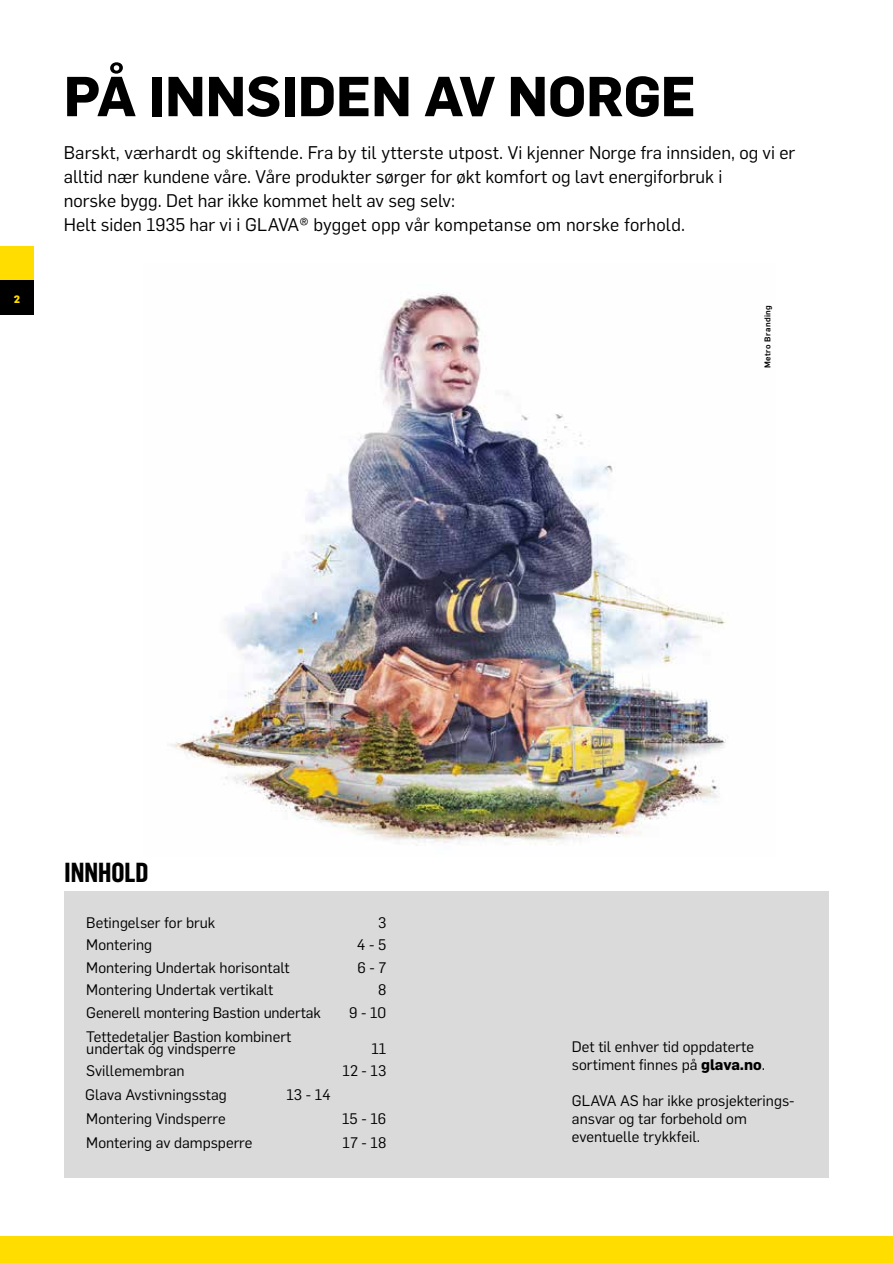
<style>
.page{position:relative;width:893px;height:1263px;background:#fff}
.page>*{position:absolute;margin:0;border:0;box-sizing:border-box;transform-origin:0 0}
.t1{font:700 55.2px "Flama";color:#000}
.t2{font:700 27px "Flama Condensed";color:#000}
.t3{font:18px/24px "Flama";color:#000}
.t4{font:15px/18px "Flama";color:#000}
.t5{font:800 10.5px "Flama";color:#fd0}
.t6{font:500 8.1px "Flama";letter-spacing:.05em;color:#000}
.s1{font-weight:700}
</style>
<div class="page">
<div style="left:0;top:247px;width:34px;height:34px;background:#fd0"></div>
<div style="left:0;top:281px;width:34px;height:34px;background:#000"></div>
<div style="left:65px;top:891px;width:764px;height:287px;background:#dadada"></div>
<img style="left:170px;top:292px;width:558px;height:554px">
<div style="left:0;top:1236px;width:893px;height:27px;background:#fd0"></div>
<p class="t5" style="left:14px;top:291px;width:8px">2</p>
<h1 class="t1" style="left:64px;top:56px;width:634px">PÅ INNSIDEN AV NORGE</h1>
<p class="t3" style="left:64px;top:140px;width:733px">Barskt, værhardt og skiftende. Fra by til ytterste utpost. Vi kjenner Norge fra innsiden, og vi er alltid nær kundene våre. Våre produkter sørger for økt komfort og lavt energiforbruk i<br>norske bygg. Det har ikke kommet helt av seg selv:<br>Helt siden 1935 har vi i GLAVA® bygget opp vår kompetanse om norske forhold.</p>
<p class="t6" style="left:762px;top:368px;width:64px;rotate:-90deg">Metro Branding</p>
<h2 class="t2" style="left:65px;top:855px;width:85px">INNHOLD</h2>
<p class="t4" style="left:86px;top:912px;width:130px">Betingelser for bruk</p>
<p class="t4" style="left:378px;top:912px;width:10px">3</p>
<p class="t4" style="left:86px;top:935px;width:67px">Montering</p>
<p class="t4" style="left:357px;top:935px;width:31px">4 - 5</p>
<p class="t4" style="left:86px;top:957px;width:205px">Montering Undertak horisontalt</p>
<p class="t4" style="left:357px;top:957px;width:30px">6 - 7</p>
<p class="t4" style="left:86px;top:980px;width:188px">Montering Undertak vertikalt</p>
<p class="t4" style="left:378px;top:980px;width:10px">8</p>
<p class="t4" style="left:86px;top:1002px;width:236px">Generell montering Bastion undertak</p>
<p class="t4" style="left:349px;top:1002px;width:39px">9 - 10</p>
<p class="t4" style="left:86px;top:1029px;width:207px;line-height:12px">Tettedetaljer Bastion kombinert undertak og vindsperre</p>
<p class="t4" style="left:371px;top:1038px;width:16px">11</p>
<p class="t4" style="left:86px;top:1061px;width:100px">Svillemembran</p>
<p class="t4" style="left:342px;top:1061px;width:45px">12 - 13</p>
<p class="t4" style="left:85px;top:1085px;width:143px">Glava Avstivningsstag</p>
<p class="t4" style="left:286px;top:1085px;width:46px">13 - 14</p>
<p class="t4" style="left:86px;top:1109px;width:141px">Montering Vindsperre</p>
<p class="t4" style="left:342px;top:1109px;width:46px">15 - 16</p>
<p class="t4" style="left:86px;top:1133px;width:168px">Montering av dampsperre</p>
<p class="t4" style="left:343px;top:1133px;width:45px">17 - 18</p>
<p class="t4" style="left:572px;top:1037px;width:195px">Det til enhver tid oppdaterte sortiment finnes på <span class="s1">glava.no</span>.</p>
<p class="t4" style="left:572px;top:1091px;width:224px">GLAVA AS har ikke prosjekterings&shy;ansvar og tar forbehold om eventuelle trykkfeil.</p>
</div>
